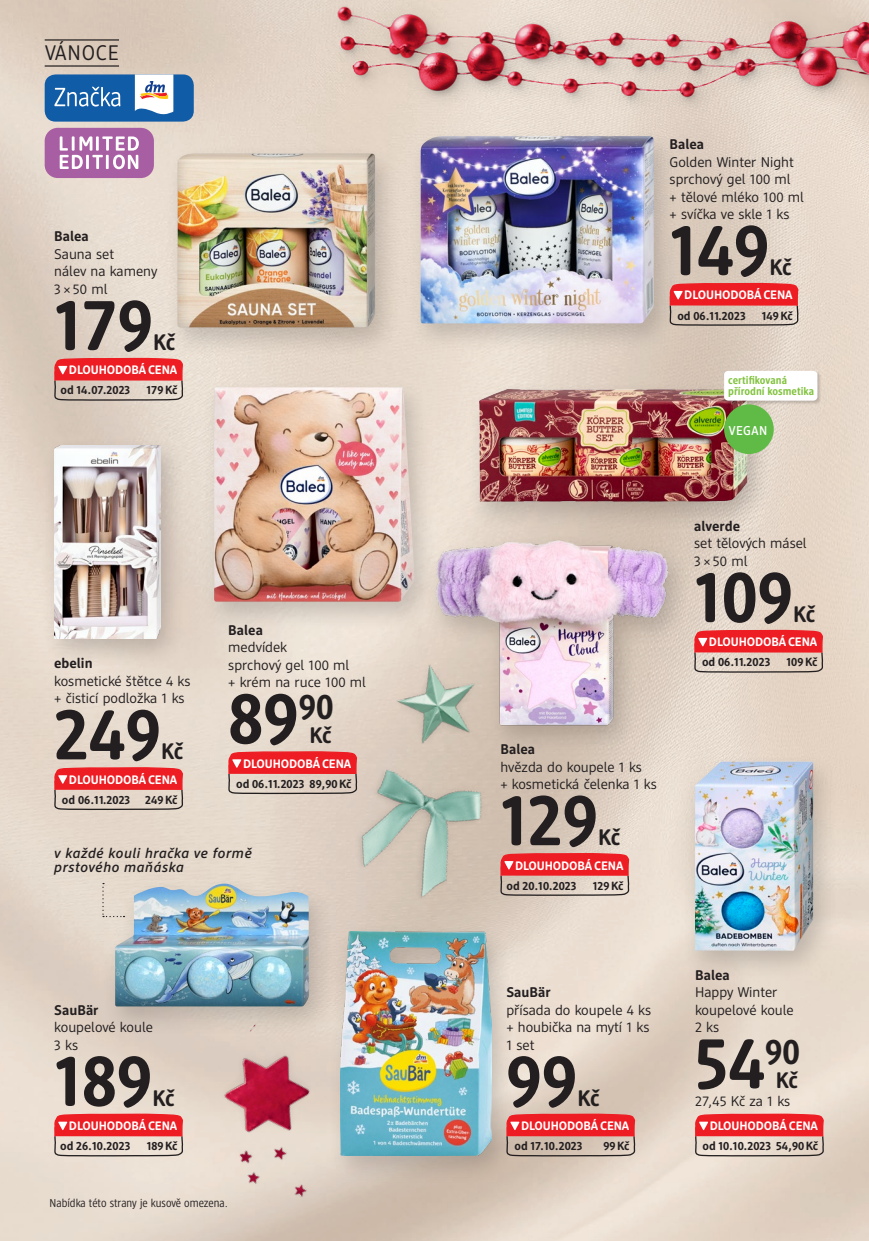
<style>
.page{position:relative;width:869px;height:1241px;background:#fff}
.page>*{position:absolute;margin:0;border:0;box-sizing:border-box;transform-origin:0 0}
.t1{font:700 72.8px "DM Brand";color:#231f20}
.t2{font:700 22.4px "DM Brand";letter-spacing:-.02em;color:#231f20}
.t3{font:21px "DM Brand";letter-spacing:.04em;color:#231f20}
.t4{font:14px/17.5px "DM Support";color:#231f20}
.t5{font:700 14px "DM Support";color:#231f20}
.t6{font:italic 500 14px/14px "DM Support";letter-spacing:.04em;color:#231f20}
.t7{font:500 12.78px "DM Brand";letter-spacing:.03em;color:#fff}
.t8{font:700 12.25px "DM Support";letter-spacing:-.01em;color:#fff}
.t9{font:700 11.9px "DM Support";color:#231f20}
.t10{font:11.38px "DM Intelligence";color:#231f20}
.t11{font:700 10.85px/10.7px "DM Brand";color:#83c340}
</style>
<div class="page">
<img style="left:0;top:0;width:868px;height:1240px">
<img style="left:267px;top:0;width:601px;height:142px">
<img style="left:360px;top:633px;width:63px;height:76px">
<img style="left:326px;top:709px;width:196px;height:213px">
<img style="left:164px;top:1036px;width:200px;height:188px">
<img style="left:212px;top:1097px;width:148px;height:143px">
<div style="left:164px;top:145px;width:237px;height:213px;background:#231f20;opacity:.2"></div>
<div style="left:176px;top:152px;width:201px;height:176px;background:#231f20;opacity:.25"></div>
<svg style="left:53px;top:357px;width:131px;height:44px;background:#df7370"></svg>
<div style="left:423px;top:532px;width:268px;height:222px;background:#231f20;opacity:.2"></div>
<img style="left:435px;top:539px;width:234px;height:186px">
<svg style="left:499px;top:852px;width:130px;height:44px;background:#df726f"></svg>
<div style="left:407px;top:127px;width:272px;height:227px;background:#231f20;opacity:.2"></div>
<img style="left:420px;top:136px;width:233px;height:187px">
<svg style="left:668px;top:282px;width:130px;height:44px;background:#dd706c"></svg>
<div style="left:681px;top:753px;width:157px;height:227px;background:#231f20;opacity:.2"></div>
<img style="left:694px;top:761px;width:118px;height:189px">
<svg style="left:694px;top:1112px;width:130px;height:44px;background:#e67a77"></svg>
<div style="left:201px;top:378px;width:238px;height:254px;background:#231f20;opacity:.2"></div>
<img style="left:214px;top:387px;width:200px;height:214px">
<svg style="left:227px;top:750px;width:131px;height:44px;background:#e17572"></svg>
<hr style="left:45px;top:39px;width:74px;height:2px;background:#231f20">
<hr style="left:45px;top:65px;width:74px;height:2px;background:#231f20">
<div style="left:465px;top:379px;width:308px;height:153px;background:#231f20;opacity:.2"></div>
<img style="left:478px;top:388px;width:269px;height:113px">
<div style="left:723px;top:370px;width:98px;height:34px;background:#231f20;opacity:.2"></div>
<div style="left:723px;top:371px;width:94px;height:29px;background:#fff;border-radius:4px"></div>
<div style="left:723px;top:404px;width:50px;height:50px;background:#5fbb46;border-radius:50%"></div>
<svg style="left:693px;top:629px;width:130px;height:44px;background:#e27571"></svg>
<div style="left:102px;top:875px;width:233px;height:161px;background:#231f20;opacity:.2"></div>
<img style="left:115px;top:883px;width:194px;height:123px">
<svg style="left:102px;top:882px;width:22px;height:34px"></svg>
<svg style="left:53px;top:1112px;width:131px;height:44px;background:#e77c79"></svg>
<div style="left:327px;top:923px;width:189px;height:262px;background:#231f20;opacity:.2"></div>
<img style="left:340px;top:931px;width:151px;height:223px">
<svg style="left:505px;top:1112px;width:130px;height:44px;background:#db6d69"></svg>
<svg style="left:53px;top:766px;width:131px;height:44px;background:#e27673"></svg>
<div style="left:41px;top:437px;width:145px;height:231px;background:#231f20;opacity:.2"></div>
<img style="left:54px;top:446px;width:107px;height:192px">
<div style="left:45px;top:128px;width:109px;height:50px;background:#a85ea2;border-radius:13px"></div>
<svg style="left:60px;top:136px;width:79px;height:33px"></svg>
<div style="left:45px;top:74px;width:149px;height:48px;background:#115ca6;border-radius:11px"></div>
<svg style="left:135px;top:74px;width:38px;height:41px;background:#d7d7dc"></svg>
<svg style="left:54px;top:87px;width:66px;height:19px"></svg>
<h3 class="t3" style="left:45px;top:40px;width:75px">VÁNOCE</h3>
<p class="t5" style="left:54px;top:228px;width:36px">Balea</p>
<p class="t4" style="left:54px;top:245px;width:105px">Sauna set<br>nálev na kameny<br>3×50 ml</p>
<h1 class="t1" style="left:54px;top:279px;width:100px">179</h1>
<h2 class="t2" style="left:153px;top:328px;width:24px">Kč</h2>
<p class="t8" style="left:69px;top:362px;width:110px">DLOUHODOBÁ CENA</p>
<p class="t9" style="left:60px;top:383px;width:71px">od 14.07.2023</p>
<p class="t9" style="left:146px;top:383px;width:32px">179Kč</p>
<p class="t5" style="left:54px;top:654px;width:40px">ebelin</p>
<p class="t4" style="left:54px;top:671px;width:138px">kosmetické štětce 4 ks + čisticí podložka 1 ks</p>
<h1 class="t1" style="left:54px;top:688px;width:108px">249</h1>
<h2 class="t2" style="left:161px;top:737px;width:24px">Kč</h2>
<p class="t8" style="left:69px;top:771px;width:110px">DLOUHODOBÁ CENA</p>
<p class="t9" style="left:62px;top:792px;width:117px">od 06.11.2023 249Kč</p>
<p class="t5" style="left:228px;top:621px;width:36px">Balea</p>
<p class="t4" style="left:228px;top:638px;width:139px">medvídek<br>sprchový gel 100 ml<br>+ krém na ruce 100 ml</p>
<h1 class="t1" style="left:228px;top:672px;width:107px">89<sup>90</sup></h1>
<p class="t8" style="left:243px;top:755px;width:110px">DLOUHODOBÁ CENA</p>
<p class="t9" style="left:236px;top:776px;width:117px">od 06.11.2023 89,90Kč</p>
<h2 class="t2" style="left:309px;top:721px;width:24px">Kč</h2>
<p class="t6" style="left:54px;top:845px;width:199px">v každé kouli hračka ve formě prstového maňáska</p>
<p class="t5" style="left:54px;top:1000px;width:46px">SauBär</p>
<p class="t4" style="left:54px;top:1018px;width:100px">koupelové koule<br>3 ks</p>
<h1 class="t1" style="left:54px;top:1034px;width:99px">189</h1>
<h2 class="t2" style="left:152px;top:1083px;width:24px">Kč</h2>
<p class="t8" style="left:69px;top:1117px;width:110px">DLOUHODOBÁ CENA</p>
<p class="t9" style="left:60px;top:1138px;width:72px">od 26.10.2023</p>
<p class="t9" style="left:147px;top:1138px;width:32px">189Kč</p>
<p class="t10" style="left:50px;top:1196px;width:180px">Nabídka této strany je kusově omezena.</p>
<p class="t5" style="left:669px;top:135px;width:36px">Balea</p>
<p class="t4" style="left:669px;top:152px;width:136px">Golden Winter Night sprchový gel 100 ml<br>+ tělové mléko 100 ml + svíčka ve skle 1 ks</p>
<h1 class="t1" style="left:669px;top:204px;width:101px">149</h1>
<h2 class="t2" style="left:769px;top:253px;width:24px">Kč</h2>
<p class="t8" style="left:684px;top:287px;width:110px">DLOUHODOBÁ CENA</p>
<p class="t9" style="left:677px;top:308px;width:70px">od 06.11.2023</p>
<p class="t9" style="left:761px;top:308px;width:33px">149Kč</p>
<p class="t11" style="left:727px;top:374px;width:87px">certifikovaná přírodní kosmetika</p>
<p class="t7" style="left:728px;top:422px;width:40px">VEGAN</p>
<p class="t5" style="left:500px;top:740px;width:36px">Balea</p>
<p class="t4" style="left:500px;top:757px;width:158px">hvězda do koupele 1 ks<br>+ kosmetická čelenka 1 ks</p>
<h1 class="t1" style="left:500px;top:773px;width:99px">129</h1>
<h2 class="t2" style="left:597px;top:823px;width:24px">Kč</h2>
<p class="t8" style="left:515px;top:857px;width:110px">DLOUHODOBÁ CENA</p>
<p class="t9" style="left:506px;top:877px;width:71px">od 20.10.2023</p>
<p class="t9" style="left:592px;top:877px;width:32px">129Kč</p>
<p class="t5" style="left:506px;top:983px;width:46px">SauBär</p>
<p class="t4" style="left:506px;top:1000px;width:146px;text-align:justify">přísada do koupele 4 ks + houbička na mytí 1 ks 1 set</p>
<h1 class="t1" style="left:506px;top:1034px;width:72px">99</h1>
<h2 class="t2" style="left:577px;top:1083px;width:24px">Kč</h2>
<p class="t8" style="left:521px;top:1117px;width:110px">DLOUHODOBÁ CENA</p>
<p class="t9" style="left:514px;top:1138px;width:69px">od 17.10.2023</p>
<p class="t9" style="left:603px;top:1138px;width:28px">99Kč</p>
<p class="t5" style="left:694px;top:517px;width:47px">alverde</p>
<p class="t4" style="left:694px;top:534px;width:114px">set tělových másel<br>3×50 ml</p>
<h1 class="t1" style="left:694px;top:550px;width:100px">109</h1>
<h2 class="t2" style="left:792px;top:600px;width:24px">Kč</h2>
<p class="t8" style="left:708px;top:634px;width:110px">DLOUHODOBÁ CENA</p>
<p class="t9" style="left:701px;top:654px;width:70px">od 06.11.2023</p>
<p class="t9" style="left:786px;top:654px;width:32px">109Kč</p>
<p class="t5" style="left:694px;top:965px;width:36px">Balea</p>
<p class="t4" style="left:694px;top:983px;width:100px">Happy Winter koupelové koule<br>2 ks</p>
<h1 class="t1" style="left:694px;top:1016px;width:106px">54<sup>90</sup></h1>
<p class="t4" style="left:694px;top:1091px;width:97px">27,45 Kč za 1 ks</p>
<p class="t8" style="left:709px;top:1117px;width:110px">DLOUHODOBÁ CENA</p>
<p class="t9" style="left:702px;top:1138px;width:117px">od 10.10.2023 54,90Kč</p>
<h2 class="t2" style="left:775px;top:1065px;width:24px">Kč</h2>
</div>
